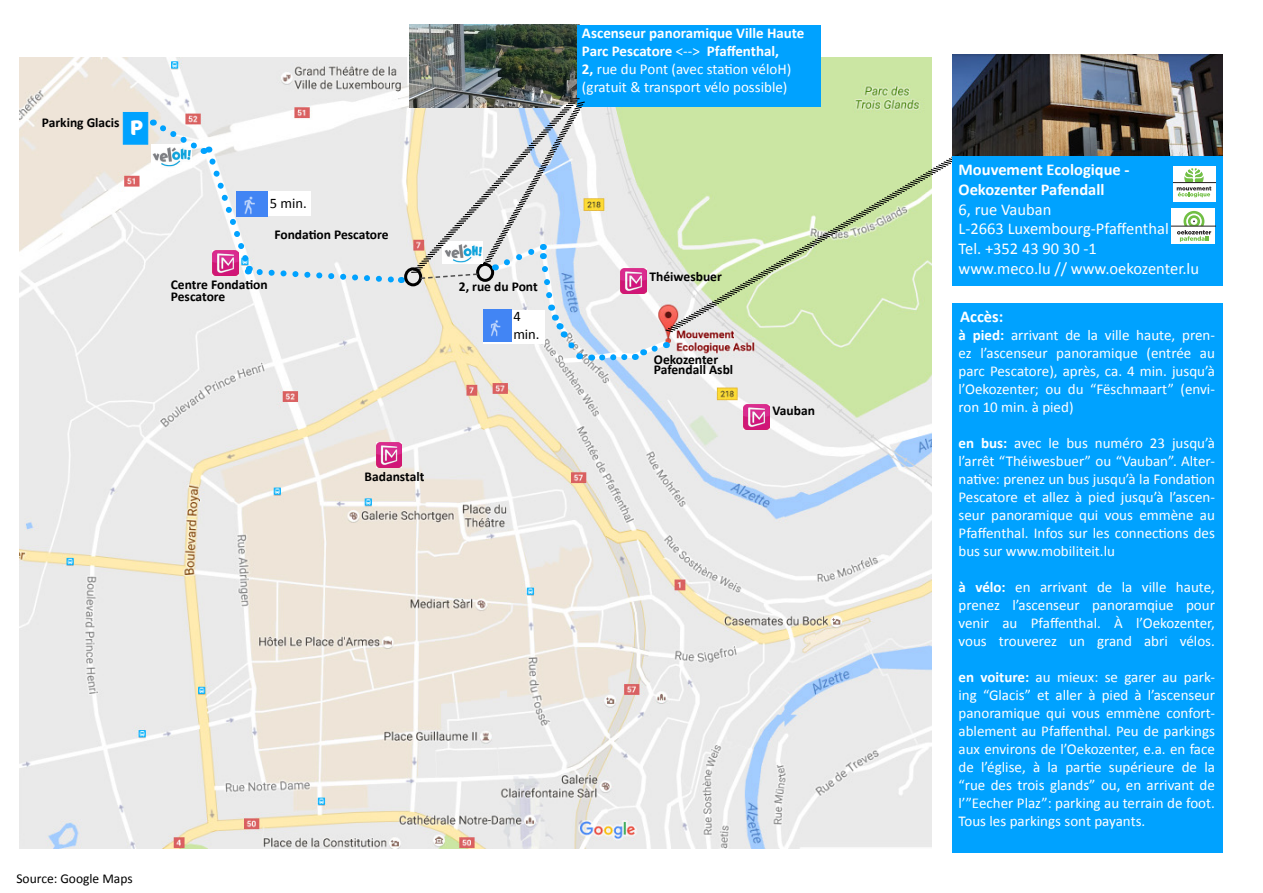
<style>
.page{position:relative;width:1263px;height:893px;background:#fff}
.page>*{position:absolute;margin:0;border:0;box-sizing:border-box;transform-origin:0 0}
.t1{font:700 21px "Cocon";color:#fff}
.t2{font:16.5px/19.8px "Calibri";color:#fff}
.t3{font:700 16.5px/19.8px "Calibri";color:#fff}
.t4{font:15px/18px "Calibri";color:#fff;text-align:justify}
.t5{font:14.55px/17.5px "Calibri";color:#000}
.t6{font:13.8px/16.6px "Calibri";color:#000}
.t7{font:700 13.5px/12px "Calibri";color:#000}
.t8{font:13.5px "Calibri";color:#000}
.s1{font-weight:700}
.s2{font-weight:400}
</style>
<div class="page">
<div style="left:952px;top:304px;width:270px;height:549px;background:#00a2ff"></div>
<img style="left:19px;top:58px;width:912px;height:791px">
<div style="left:404px;top:267px;width:18px;height:19px;border:3px solid #000;border-radius:50%"></div>
<img style="left:744px;top:405px;width:25px;height:25px">
<img style="left:376px;top:442px;width:26px;height:25px">
<img style="left:409px;top:25px;width:168px;height:82px">
<div style="left:577px;top:25px;width:244px;height:81px;background:#00a2ff"></div>
<svg style="left:411px;top:98px;width:260px;height:267px"></svg>
<img style="left:151px;top:145px;width:2px;height:22px">
<svg style="left:664px;top:151px;width:304px;height:182px"></svg>
<div style="left:123px;top:112px;width:25px;height:33px;background:#00a2ff;border:1px solid #00a2ff"></div>
<svg style="left:153px;top:120px;width:249px;height:166px"></svg>
<img style="left:213px;top:250px;width:25px;height:25px">
<img style="left:952px;top:55px;width:270px;height:101px">
<div style="left:952px;top:156px;width:270px;height:129px;background:#00a2ff"></div>
<div style="left:1172px;top:209px;width:43px;height:35px;background:#fff"></div>
<svg style="left:1177px;top:211px;width:34px;height:31px"></svg>
<hr style="left:1171px;top:226px;width:44px;height:1px;background:#231f20">
<div style="left:1173px;top:166px;width:42px;height:35px;background:#fff"></div>
<hr style="left:1173px;top:182px;width:42px;height:1px;background:#231f20">
<svg style="left:1177px;top:168px;width:34px;height:29px"></svg>
<p class="t7" style="left:42px;top:116px;width:79px">Parking Glacis</p>
<p class="t1" style="left:130px;top:115px;width:14px">P</p>
<p class="t5" style="left:270px;top:195px;width:39px">5 min.</p>
<p class="t7" style="left:274px;top:229px;width:116px">Fondation Pescatore</p>
<p class="t7" style="left:171px;top:278px;width:98px">Centre Fondation<br>Pescatore</p>
<p class="t7" style="left:459px;top:281px;width:80px">2, rue du Pont</p>
<p class="t6" style="left:517px;top:307px;width:27px">5 min.</p>
<p class="t5" style="left:513px;top:308px;width:28px">4 min.</p>
<p class="t7" style="left:365px;top:470px;width:61px">Badanstalt</p>
<p class="t4" style="left:582px;top:24px;width:224px;text-align:left"><span class="s1">Ascenseur panoramique Ville Haute Parc Pescatore</span> &lt;--&gt; <span class="s1">Pfaffenthal,<br>2,</span> rue du Pont (avec station véloH) (gratuit &amp; transport vélo possible)</p>
<p class="t7" style="left:650px;top:271px;width:74px">Théiwesbuer</p>
<p class="t7" style="left:654px;top:354px;width:81px;line-height:10.5px">Oekozenter<br>Pafendall Asbl</p>
<p class="t7" style="left:772px;top:404px;width:44px">Vauban</p>
<p class="t8" style="left:16px;top:870px;width:118px">Source: Google Maps</p>
<p class="t3" style="left:958px;top:160px;width:173px">Mouvement Ecologique -<br>Oekozenter Pafendall<br><span class="s2">6, rue Vauban</span></p>
<p class="t2" style="left:958px;top:219px;width:212px">L-2663 Luxembourg-Pfaffenthal</p>
<p class="t2" style="left:958px;top:239px;width:242px">Tel. +352 43 90 30 -1<br>www.meco.lu // www.oekozenter.lu</p>
<p class="t3" style="left:960px;top:307px;width:45px">Accès:</p>
<p class="t4" style="left:958px;top:326px;width:258px"><span class="s1">à pied:</span> arrivant de la ville haute, pren&shy;ez l’ascenseur panoramique (entrée au parc Pescatore), après, ca. 4 min. jusqu’à l’Oekozenter; ou du “Fëschmaart” (envi&shy;ron 10 min. à pied)</p>
<p class="t4" style="left:958px;top:434px;width:258px"><span class="s1">en bus:</span> avec le bus numéro 23 jusqu’à l’arrêt “Théiwesbuer” ou “Vauban”. Alter&shy;native: prenez un bus jusqu’à la Fondation Pescatore et allez à pied jusqu’à l’ascen&shy;seur panoramique qui vous emmène au Pfaffenthal. Infos sur les connections des bus sur www.mobiliteit.lu</p>
<p class="t4" style="left:958px;top:578px;width:258px"><span class="s1">à vélo:</span> en arrivant de la ville haute, prenez l’ascenseur panoramqiue pour venir au Pfaffenthal. À l’Oekozenter, vous trouverez un grand abri vélos.</p>
<p class="t4" style="left:958px;top:668px;width:258px"><span class="s1">en voiture:</span> au mieux: se garer au park&shy;ing “Glacis” et aller à pied à l’ascenseur panoramique qui vous emmène confort&shy;ablement au Pfaffenthal. Peu de parkings aux environs de l’Oekozenter, e.a. en face de l’église, à la partie supérieure de la “rue des trois glands” ou, en arrivant de l’”Eecher Plaz”: parking au terrain de foot.<br>Tous les parkings sont payants.</p>
</div>
